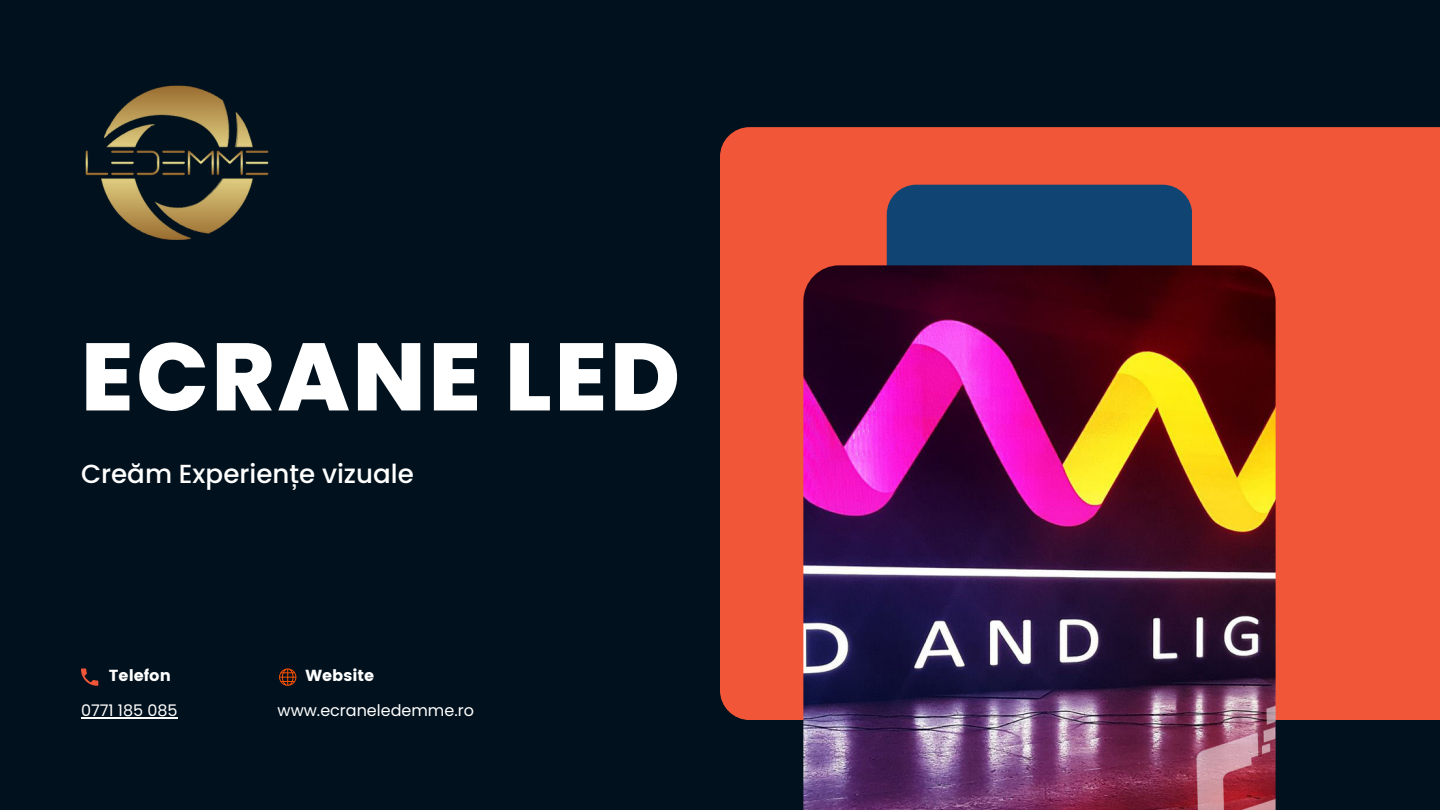
<style>
.page{position:relative;width:1440px;height:810px;background:#01111d}
.page>*{position:absolute;margin:0;border:0;box-sizing:border-box;transform-origin:0 0}
.t1{font:800 95.6px "Poppins";letter-spacing:.03em;color:#fff}
.t2{font:500 26.1px "Poppins";color:#fff}
.t3{font:16px "Poppins";color:#fff}
.t4{font:16px "Poppins";color:#fff}
</style>
<div class="page">
<div style="left:720px;top:127px;width:720px;height:593px;background:#f15638"></div>
<svg style="left:81px;top:668px;width:17px;height:18px"></svg>
<svg style="left:279px;top:668px;width:17px;height:18px"></svg>
<div style="left:887px;top:185px;width:305px;height:324px;background:#104472;border-radius:30px"></div>
<img style="left:803px;top:265px;width:473px;height:545px">
<img style="left:85px;top:85px;width:184px;height:155px">
<hr style="left:81px;top:717px;width:97px;height:2px;background:#fff">
<h2 class="t1" style="left:81px;top:310px;width:601px">ECRANE LED</h2>
<h3 class="t2" style="left:81px;top:455px;width:334px">Creăm Experiențe vizuale</h3>
<p class="t4" style="left:109px;top:666px;width:64px">Telefon</p>
<h3 class="t3" style="left:81px;top:699px;width:98px">0771 185 085</h3>
<p class="t4" style="left:305px;top:666px;width:70px">Website</p>
<p class="t3" style="left:278px;top:699px;width:198px">www.ecraneledemme.ro</p>
</div>
